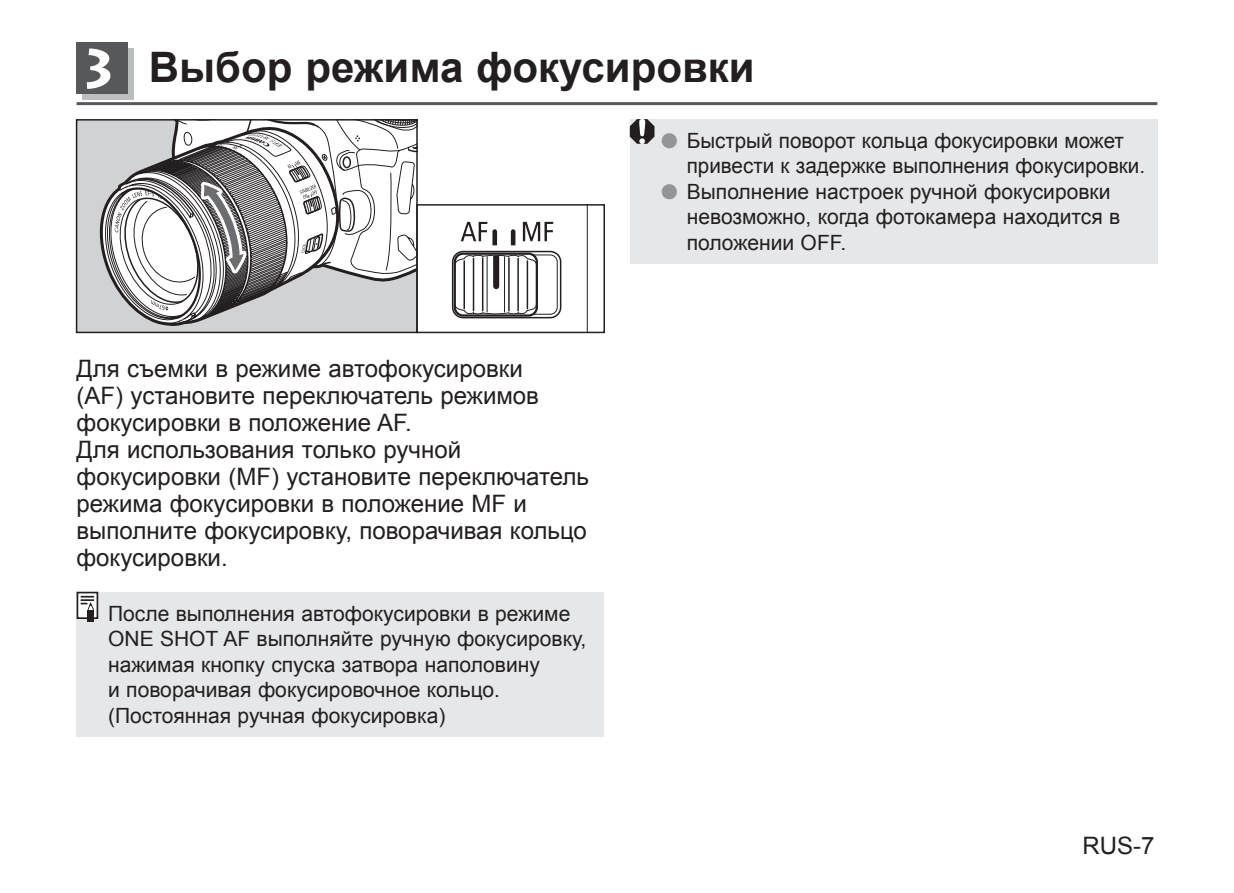
<style>
.page{position:relative;width:1234px;height:893px;background:#fff}
.page>*{position:absolute;margin:0;border:0;box-sizing:border-box;transform-origin:0 0}
.t1{font:700 42px "Arial";color:#231f20}
.t2{font:24px/27px "Arial";color:#231f20}
.t3{font:21px/25.5px "Arial";color:#231f20}
.s1{font-family:"Lithos Pro";font-size:54px;color:#fff}
.s2{color:#939598}
</style>
<div class="page">
<div style="left:77px;top:120px;width:340px;height:212px;background:#d1d2d4"></div>
<svg style="left:99px;top:122px;width:315px;height:204px"></svg>
<div style="left:76px;top:119px;width:341px;height:214px;border:2px solid #231f20"></div>
<hr style="left:586px;top:205px;width:1px;height:127px;background:#231f20">
<div style="left:452px;top:251px;width:109px;height:67px;border:2px solid #231f20;border-radius:10px"></div>
<div style="left:453px;top:253px;width:85px;height:64px;border:2px solid #231f20;border-radius:8px"></div>
<svg style="left:454px;top:254px;width:104px;height:61px"></svg>
<hr style="left:486px;top:257px;width:1px;height:55px;background:#231f20">
<hr style="left:504px;top:257px;width:1px;height:55px;background:#231f20">
<svg style="left:522px;top:222px;width:31px;height:19px"></svg>
<svg style="left:510px;top:229px;width:5px;height:16px"></svg>
<svg style="left:460px;top:222px;width:37px;height:23px"></svg>
<div style="left:416px;top:204px;width:189px;height:129px;border:2px solid #231f20"></div>
<div style="left:77px;top:592px;width:527px;height:144px;background:#e6e7e9"></div>
<div style="left:88px;top:610px;width:6px;height:11px;background:#231f20"></div>
<svg style="left:77px;top:592px;width:21px;height:28px"></svg>
<div style="left:629px;top:119px;width:528px;height:145px;background:#e6e7e9"></div>
<svg style="left:629px;top:119px;width:25px;height:25px"></svg>
<hr style="left:77px;top:102px;width:1080px;height:3px;background:#57585a">
<div style="left:82px;top:48px;width:51px;height:51px;background:#bcbdc0"></div>
<div style="left:77px;top:43px;width:51px;height:51px;background:#57585a"></div>
<h1 class="t1" style="left:79px;top:40px;width:677px"><span class="s1">3</span> Выбор режима фокусировки</h1>
<p class="t2" style="left:76px;top:355px;width:514px">Для съемки в режиме автофокусировки<br>(AF) установите переключатель режимов фокусировки в положение AF.<br>Для использования только ручной фокусировки (MF) установите переключатель режима фокусировки в положение MF и выполните фокусировку, поворачивая кольцо фокусировки.</p>
<p class="t3" style="left:108px;top:601px;width:479px">После выполнения автофокусировки в режиме ONE SHOT AF выполняйте ручную фокусировку, нажимая кнопку спуска затвора наполовину<br>и поворачивая фокусировочное кольцо. (Постоянная ручная фокусировка)</p>
<p class="t3" style="left:686px;top:128px;width:460px;text-indent:-26px"><span class="s2">●</span> Быстрый поворот кольца фокусировки может привести к задержке выполнения фокусировки.</p>
<p class="t3" style="left:686px;top:179px;width:435px;text-indent:-26px"><span class="s2">●</span> Выполнение настроек ручной фокусировки невозможно, когда фотокамера находится в положении OFF.</p>
<p class="t2" style="left:1082px;top:832px;width:73px">RUS-7</p>
</div>
